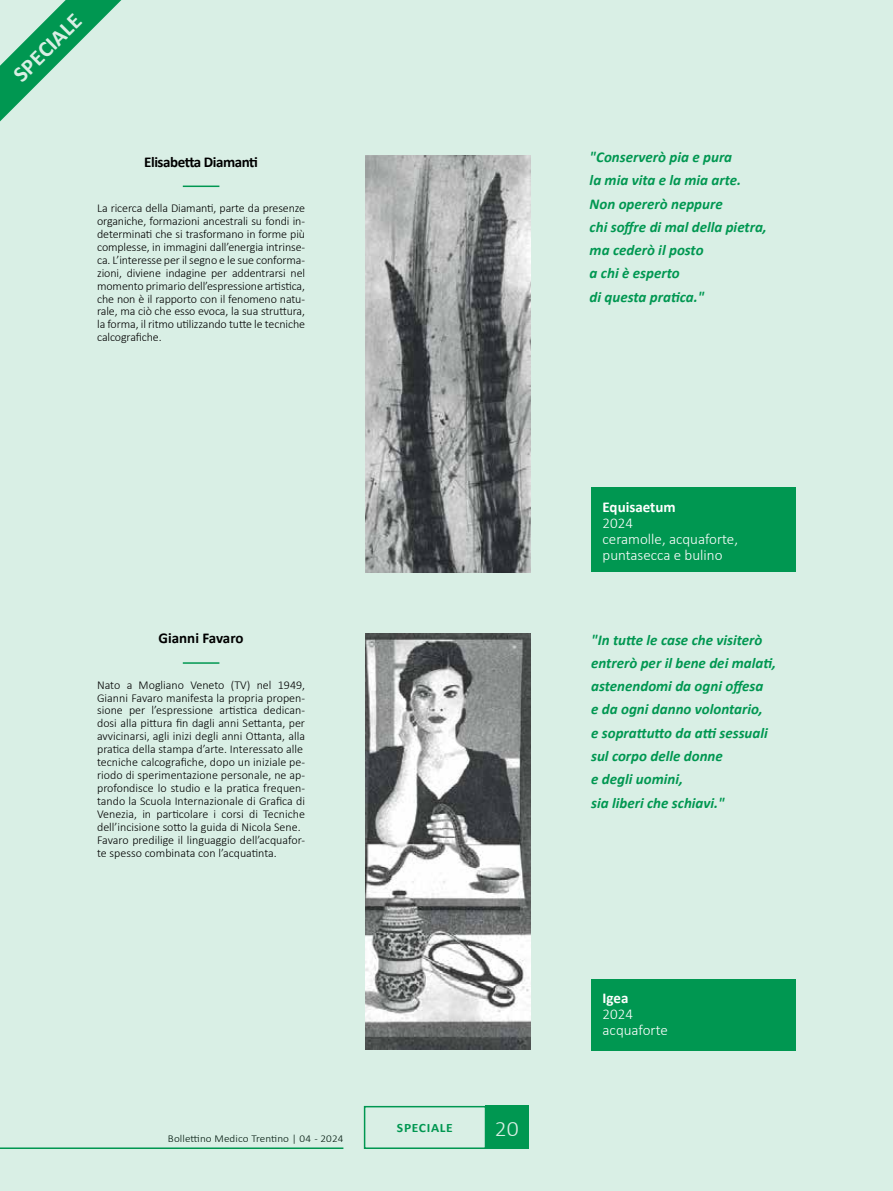
<style>
.page{position:relative;width:893px;height:1191px;background:#d9efe5}
.page>*{position:absolute;margin:0;border:0;box-sizing:border-box;transform-origin:0 0}
.t1{font:700 22.5px "Calibri";color:#fff}
.t2{font:300 22.2px "Calibri";color:#fff;scale:1.06 1}
.t3{font:italic 700 15px/23.2px "Calibri";color:#009751}
.t4{font:300 15px/16.2px "Calibri";color:#fff}
.t5{font:700 15px "Calibri";letter-spacing:-.03em;color:#000}
.t6{font:700 15px "Calibri";color:#fff}
.t7{font:700 15px "Calibri";color:#000}
.t8{font:700 12.75px "Calibri";letter-spacing:.05em;color:#009751;scale:1.06 1}
.t9{font:300 12px/12.9px "Calibri";color:#000;text-align:justify}
.t10{font:300 10.5px "Calibri";letter-spacing:.01em;color:#000;scale:1.06 1}
</style>
<div class="page">
<hr style="left:892px;top:0;width:1px;height:1191px;background:#009751">
<div style="left:591px;top:979px;width:204px;height:71px;background:#009751"></div>
<img style="left:365px;top:155px;width:166px;height:417px">
<img style="left:365px;top:633px;width:166px;height:416px">
<div style="left:591px;top:488px;width:204px;height:84px;background:#009751"></div>
<hr style="left:183px;top:185px;width:36px;height:2px;background:#009751">
<hr style="left:183px;top:662px;width:36px;height:2px;background:#009751">
<h1 class="t1" style="left:6px;top:67px;width:88px;rotate:-45deg">SPECIALE</h1>
<p class="t5" style="left:144px;top:151px;width:115px">Elisabetta Diamanti</p>
<p class="t9" style="left:97px;top:201px;width:210px">La ricerca della Diamanti, parte da presenze organiche, formazioni ancestrali su fondi in&shy;determinati che si trasformano in forme più complesse, in immagini dall’energia intrinse&shy;ca. L’interesse per il segno e le sue conforma&shy;zioni, diviene indagine per addentrarsi nel momento primario dell’espressione artistica, che non è il rapporto con il fenomeno natu&shy;rale, ma ciò che esso evoca, la sua struttura, la forma, il ritmo utilizzando tutte le tecniche calcografiche.</p>
<p class="t7" style="left:159px;top:627px;width:86px">Gianni Favaro</p>
<p class="t9" style="left:97px;top:678px;width:209px;text-align:left">Nato a Mogliano Veneto (TV) nel 1949, Gianni Favaro manifesta la propria propen&shy;sione per l’espressione artistica dedican&shy;dosi alla pittura fin dagli anni Settanta, per avvicinarsi, agli inizi degli anni Ottanta, alla pratica della stampa d’arte. Interessato alle tecniche calcografiche, dopo un iniziale pe&shy;riodo di sperimentazione personale, ne ap&shy;profondisce lo studio e la pratica frequen&shy;tando la Scuola Internazionale di Grafica di Venezia, in particolare i corsi di Tecniche dell’incisione sotto la guida di Nicola Sene.<br>Favaro predilige il linguaggio dell’acquafor&shy;te spesso combinata con l’acquatinta.</p>
<p class="t10" style="left:168px;top:1132px;width:167px">Bollettino Medico Trentino | 04 - 2024</p>
<p class="t8" style="left:397px;top:1119px;width:54px">SPECIALE</p>
<h2 class="t2" style="left:495px;top:1114px;width:24px">20</h2>
<p class="t3" style="left:590px;top:145px;width:179px">"Conserverò pia e pura<br>la mia vita e la mia arte.<br>Non opererò neppure<br>chi soffre di mal della pietra, ma cederò il posto<br>a chi è esperto<br>di questa pratica."</p>
<p class="t6" style="left:603px;top:496px;width:75px">Equisaetum</p>
<p class="t4" style="left:603px;top:514px;width:137px">2024<br>ceramolle, acquaforte, puntasecca e bulino</p>
<p class="t3" style="left:591px;top:627px;width:186px">"In tutte le case che visiterò entrerò per il bene dei malati, astenendomi da ogni offesa<br>e da ogni danno volontario,<br>e soprattutto da atti sessuali sul corpo delle donne<br>e degli uomini,<br>sia liberi che schiavi."</p>
<p class="t6" style="left:603px;top:987px;width:27px">Igea</p>
<p class="t4" style="left:603px;top:1005px;width:67px">2024 acquaforte</p>
</div>
